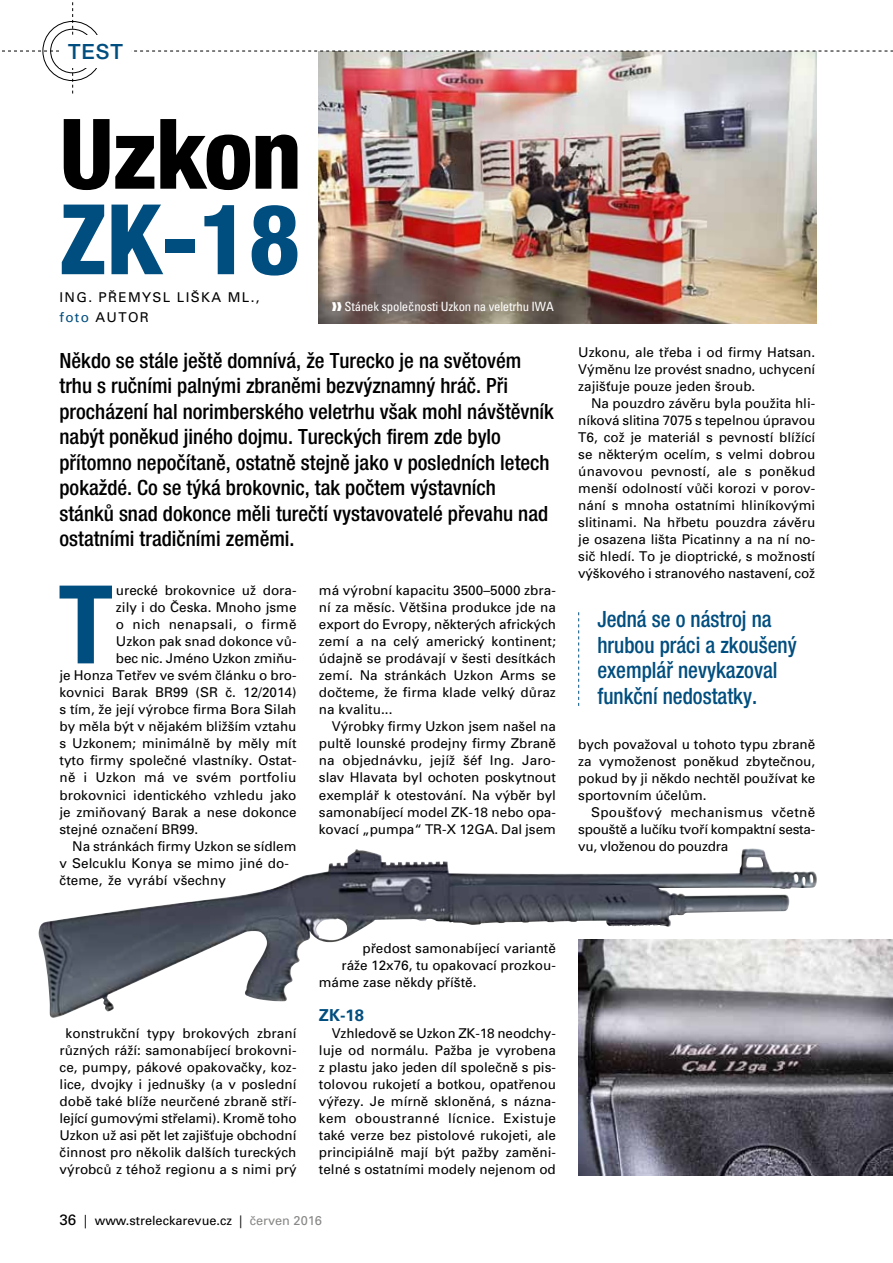
<style>
.page{position:relative;width:893px;height:1263px;background:#fff}
.page>*{position:absolute;margin:0;border:0;box-sizing:border-box;transform-origin:0 0}
.t1{font:700 condensed 107.7px "Univers CE";color:#004e7f}
.t2{font:800 condensed 97.5px "Helvetica Neue LT Pro";letter-spacing:-.015em;color:#000}
.t3{font:800 condensed 97.5px "Helvetica Neue LT Pro";color:#004e7f}
.t4{font:500 condensed 22.5px/25.5px "Helvetica Neue LT Pro";color:#004e7f;scale:.94 1}
.t5{font:500 condensed 21px/25.5px "Helvetica Neue LT Pro";color:#000}
.t6{font:500 21px "Helvetica Neue LT Pro";color:#004e7f}
.t7{font:700 16.5px "Univers CE";color:#004e7f}
.t8{font:13.5px/17px "Univers CE";color:#000;text-align:justify}
.t9{font:13.5px "Univers CE";letter-spacing:.02em;color:#000}
.t10{font:13.5px "Univers CE";letter-spacing:.025em;color:#000}
.t11{font:12.75px "Univers CE";color:#000}
.t12{font:condensed 12.75px "Univers CE";letter-spacing:-.015em;color:#fff}
.s1{color:#004e7f}
.s2{font-size:15px}
.s3{font-size:13.5px}
.s4{color:#878786}
</style>
<div class="page">
<img style="left:319px;top:94px;width:497px;height:230px">
<img style="left:39px;top:849px;width:709px;height:169px">
<img style="left:578px;top:939px;width:315px;height:236px">
<svg style="left:578px;top:612px;width:1px;height:94px"></svg>
<svg style="left:2px;top:2px;width:891px;height:92px"></svg>
<div style="left:60px;top:35px;width:71px;height:32px;background:#fff"></div>
<svg style="left:332px;top:302px;width:10px;height:9px"></svg>
<h3 class="t6" style="left:68px;top:39px;width:56px">test</h3>
<h2 class="t2" style="left:60px;top:94px;width:244px">Uzkon</h2>
<h2 class="t3" style="left:60px;top:179px;width:242px">ZK-18</h2>
<p class="t8" style="left:60px;top:289px;width:153px">Ing . Přemysl Liška</p>
<p class="t8" style="left:228px;top:289px;width:33px">m l.,</p>
<p class="t8" style="left:60px;top:309px;width:48px"><span class="s1">foto</span> autor</p>
<p class="t12" style="left:345px;top:300px;width:211px">Stánek společnosti Uzkon na veletrhu IWA</p>
<p class="t5" style="left:60px;top:347px;width:496px">Někdo se stále ještě domnívá, že Turecko je na světovém trhu s ručními palnými zbraněmi bezvýznamný hráč. Při procházení hal norimberského veletrhu však mohl návštěvník nabýt poněkud jiného dojmu. Tureckých firem zde bylo přítomno nepočítaně, ostatně stejně jako v posledních letech pokaždé. Co se týká brokovnic, tak počtem výstavních stánků snad dokonce měli turečtí vystavovatelé převahu nad ostatními tradičními zeměmi.</p>
<p class="t8" style="left:319px;top:582px;width:239px">má výrobní kapacitu 3500–5000 zbra&shy;ní za měsíc. Většina produkce jde na export do Evropy, některých afrických zemí a na celý americký kontinent; údajně se prodávají v šesti desítkách zemí. Na stránkách Uzkon Arms se dočteme, že firma klade velký důraz na kvalitu...</p>
<p class="t8" style="left:319px;top:718px;width:239px;text-indent:13px">Výrobky firmy Uzkon jsem našel na pultě lounské prodejny firmy Zbraně na objednávku, jejíž šéf Ing. Jaro&shy;slav Hlavata byl ochoten poskytnout exemplář k otestování. Na výběr byl samonabíjecí model ZK-18 nebo opa&shy;kovací „pumpa“ TR-‑X 12GA. Dal jsem</p>
<h1 class="t1" style="left:59px;top:564px;width:55px">T</h1>
<p class="t8" style="left:116px;top:582px;width:182px">urecké brokovnice už dora-</p>
<p class="t8" style="left:116px;top:599px;width:182px">zily i do Česka. Mnoho jsme</p>
<p class="t10" style="left:116px;top:617px;width:182px">o nich nenapsali, o firmě</p>
<p class="t8" style="left:116px;top:633px;width:182px">Uzkon pak snad dokonce vů-</p>
<p class="t8" style="left:116px;top:650px;width:182px">bec nic. Jméno Uzkon zmiňu-</p>
<p class="t8" style="left:60px;top:667px;width:239px">je Honza Tetřev ve svém článku o bro-</p>
<p class="t8" style="left:60px;top:684px;width:239px">kovnici Barak BR99 (SR č. 12/2014)</p>
<p class="t8" style="left:60px;top:701px;width:238px">s tím, že její výrobce firma Bora Silah</p>
<p class="t8" style="left:60px;top:718px;width:239px">by měla být v nějakém bližším vztahu</p>
<p class="t8" style="left:60px;top:735px;width:238px">s Uzkonem; minimálně by měly mít</p>
<p class="t8" style="left:60px;top:752px;width:238px">tyto firmy společné vlastníky. Ostat-</p>
<p class="t9" style="left:60px;top:770px;width:238px">ně i Uzkon má ve svém portfoliu</p>
<p class="t8" style="left:60px;top:786px;width:239px">brokovnici identického vzhledu jako</p>
<p class="t8" style="left:60px;top:803px;width:238px">je zmiňovaný Barak a nese dokonce</p>
<p class="t8" style="left:60px;top:820px;width:140px">stejné označení BR99.</p>
<p class="t8" style="left:72px;top:837px;width:226px">Na stránkách firmy Uzkon se sídlem</p>
<p class="t8" style="left:60px;top:854px;width:231px">v Selcuklu Konya se mimo jiné do-</p>
<p class="t8" style="left:60px;top:871px;width:168px">čteme, že vyrábí všechny</p>
<p class="t8" style="left:60px;top:1025px;width:239px;text-align:center">konstrukční typy brokových zbraní různých ráží: samonabíjecí brokovni&shy;ce, pumpy, pákové opakovačky, koz&shy;lice, dvojky i jednušky (a v poslední době také blíže neurčené zbraně stří&shy;lející gumovými střelami). Kromě toho Uzkon už asi pět let zajišťuje obchodní činnost pro několik dalších tureckých výrobců z téhož regionu a s nimi prý</p>
<p class="t8" style="left:362px;top:939px;width:195px">předost samonabíjecí variantě</p>
<p class="t8" style="left:341px;top:956px;width:216px">ráže 12x76, tu opakovací prozkou-</p>
<p class="t8" style="left:319px;top:974px;width:159px">máme zase někdy příště.</p>
<p class="t7" style="left:319px;top:1005px;width:46px">ZK-18</p>
<p class="t8" style="left:319px;top:1025px;width:239px;text-indent:13px">Vzhledově se Uzkon ZK-18 neodchy&shy;luje od normálu. Pažba je vyrobena z plastu jako jeden díl společně s pis&shy;tolovou rukojetí a botkou, opatřenou výřezy. Je mírně skloněná, s názna&shy;kem oboustranné lícnice. Existuje také verze bez pistolové rukojeti, ale principiálně mají být pažby zaměni&shy;telné s ostatními modely nejenom od</p>
<p class="t11" style="left:60px;top:1213px;width:264px"><span class="s2">36</span> <span class="s3">|</span> www.streleckarevue.cz | <span class="s4">červen 2016</span></p>
<p class="t8" style="left:578px;top:344px;width:239px">Uzkonu, ale třeba i od firmy Hatsan.<br>Výměnu lze provést snadno, uchycení zajišťuje pouze jeden šroub.</p>
<p class="t8" style="left:578px;top:395px;width:239px;text-indent:13px">Na pouzdro závěru byla použita hli&shy;níková slitina 7075 s tepelnou úpravou T6, což je materiál s pevností blížící se některým ocelím, s velmi dobrou únavovou pevností, ale s poněkud menší odolností vůči korozi v porov&shy;nání s mnoha ostatními hliníkovými slitinami. Na hřbetu pouzdra závěru je osazena lišta Picatinny a na ní no&shy;sič hledí. To je dioptrické, s možností výškového i stranového nastavení, což</p>
<h3 class="t4" style="left:597px;top:606px;width:213px">Jedná se o nástroj na hrubou práci a zkoušený exemplář nevykazoval funkční nedostatky.</h3>
<p class="t8" style="left:578px;top:735px;width:239px">bych považoval u tohoto typu zbraně za vymoženost poněkud zbytečnou, pokud by ji někdo nechtěl používat ke sportovním účelům.</p>
<p class="t8" style="left:578px;top:803px;width:238px;text-indent:13px">Spoušťový mechanismus včetně spouště a lučíku tvoří kompaktní sesta&shy;vu, vloženou do pouzdra</p>
</div>
